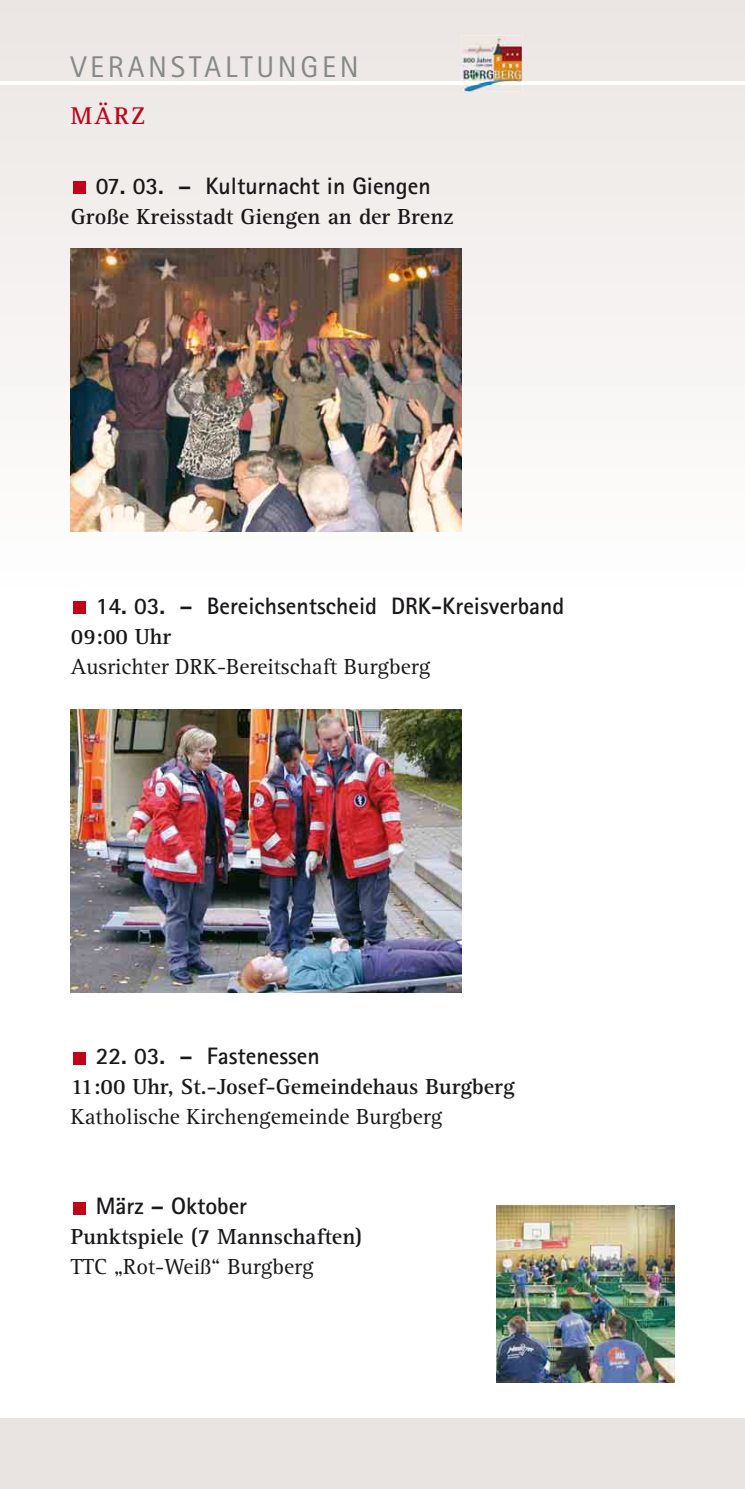
<style>
.page{position:relative;width:745px;height:1489px;background:#fff}
.page>*{position:absolute;margin:0;border:0;box-sizing:border-box;transform-origin:0 0}
.t1{font:30px "Rotis Sans Serif";letter-spacing:.125em;color:#878889}
.t2{font:700 25px "Rotis Serif";color:#c00318}
.t3{font:700 23.75px "Rotis Sans Serif";color:#1a171b}
.t4{font:700 22.5px "Rotis Serif";color:#1a171b}
.t5{font:22.5px "Rotis Serif";color:#1a171b}
</style>
<div class="page">
<svg style="left:0;top:0;width:744px;height:614px"></svg>
<hr style="left:0;top:81px;width:744px;height:4px;background:#fff">
<div style="left:0;top:1417px;width:744px;height:71px;background:#e9e4e1"></div>
<img style="left:461px;top:35px;width:61px;height:57px">
<img style="left:461px;top:81px;width:61px;height:4px">
<div style="left:73px;top:1202px;width:12px;height:12px;background:#c00318"></div>
<div style="left:73px;top:1052px;width:12px;height:12px;background:#c00318"></div>
<div style="left:73px;top:602px;width:12px;height:12px;background:#c00318"></div>
<div style="left:73px;top:182px;width:12px;height:12px;background:#c00318"></div>
<img style="left:71px;top:709px;width:390px;height:283px">
<img style="left:71px;top:248px;width:390px;height:283px">
<img style="left:496px;top:1205px;width:177px;height:177px">
<h1 class="t1" style="left:71px;top:57px;width:289px">VERANSTALTUNGEN</h1>
<p class="t2" style="left:71px;top:106px;width:75px">MÄRZ</p>
<p class="t3" style="left:96px;top:177px;width:336px">07. 03. – Kulturnacht in Giengen</p>
<p class="t4" style="left:71px;top:208px;width:383px">Große Kreisstadt Giengen an der Brenz</p>
<p class="t3" style="left:96px;top:597px;width:470px">14. 03. – Bereichsentscheid DRK-Kreisverband</p>
<p class="t4" style="left:71px;top:628px;width:102px">09:00 Uhr</p>
<p class="t5" style="left:71px;top:658px;width:360px">Ausrichter DRK-Bereitschaft Burgberg</p>
<p class="t3" style="left:96px;top:1047px;width:225px">22. 03. – Fastenessen</p>
<p class="t4" style="left:71px;top:1078px;width:445px">11:00 Uhr, St.-Josef-Gemeindehaus Burgberg</p>
<p class="t5" style="left:71px;top:1108px;width:373px">Katholische Kirchengemeinde Burgberg</p>
<p class="t3" style="left:96px;top:1197px;width:153px">März – Oktober</p>
<p class="t4" style="left:71px;top:1228px;width:293px">Punktspiele (7 Mannschaften)</p>
<p class="t5" style="left:71px;top:1258px;width:244px">TTC „Rot-Weiß“ Burgberg</p>
</div>
